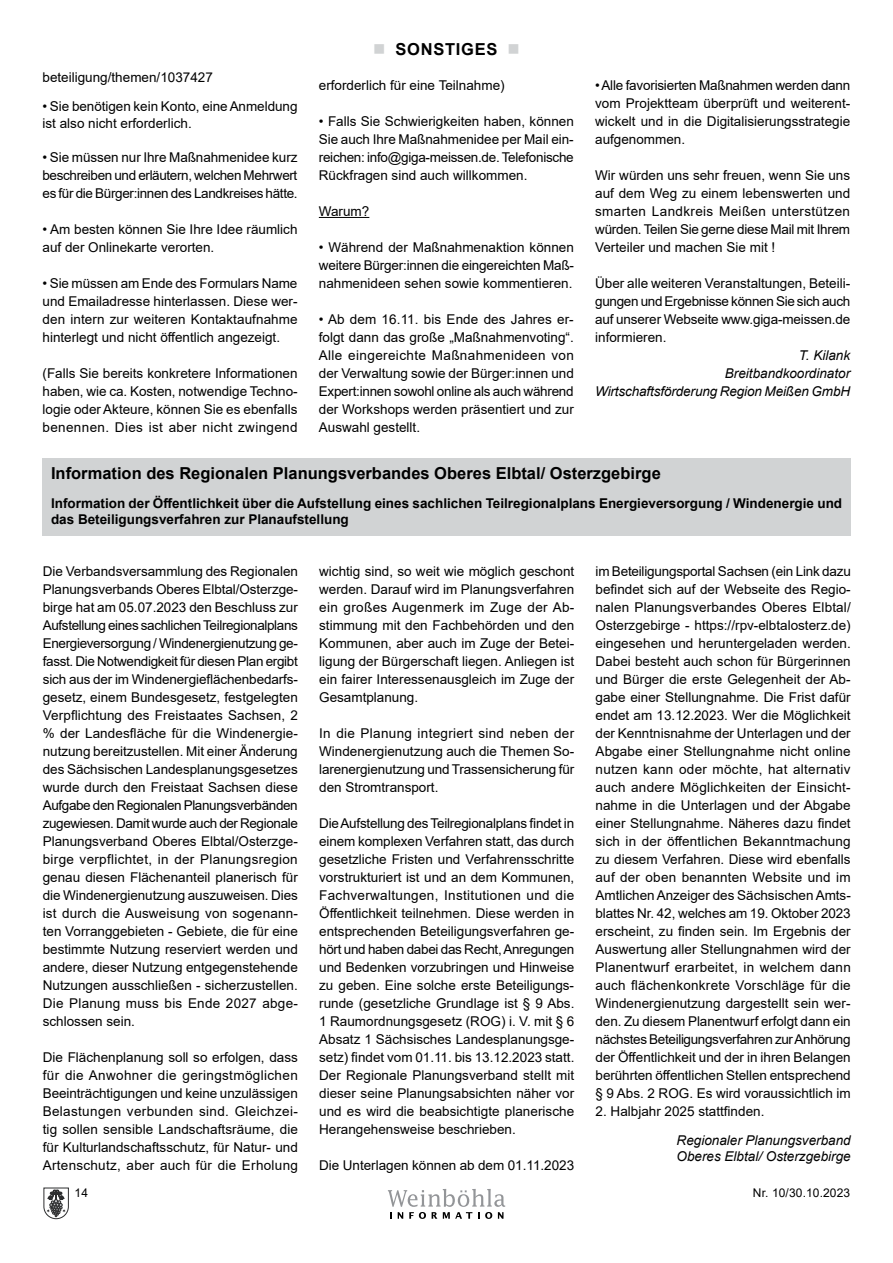
<style>
.page{position:relative;width:893px;height:1263px;background:#fff}
.page>*{position:absolute;margin:0;border:0;box-sizing:border-box;transform-origin:0 0}
.t1{font:700 16.5px "Arial";color:#000}
.t2{font:700 16.5px "Arial";letter-spacing:.045em;color:#000}
.t3{font:13.5px/18px "Arial";color:#000;text-align:justify}
.t4{font:700 13.5px/16.2px "Arial";color:#000}
.t5{font:italic 13.5px/18px "Arial";color:#000;text-align:right}
.t6{font:12px "Arial";letter-spacing:.01em;color:#000}
.s1{color:#d1d3d4}
</style>
<div class="page">
<svg style="left:43px;top:1187px;width:26px;height:32px"></svg>
<svg style="left:388px;top:1189px;width:117px;height:30px"></svg>
<hr style="left:319px;top:217px;width:50px;height:1px;background:#000">
<div style="left:43px;top:459px;width:808px;height:77px;background:#d1d3d4"></div>
<p class="t3" style="left:43px;top:69px;width:172px">beteiligung/themen/1037427</p>
<p class="t3" style="left:43px;top:99px;width:257px;line-height:16.2px">• Sie benötigen kein Konto, eine Anmeldung ist also nicht erforderlich.</p>
<p class="t3" style="left:43px;top:148px;width:257px">• Sie müssen nur Ihre Maßnahmenidee kurz beschreiben und erläutern, welchen Mehrwert es für die Bürger:innen des Landkreises hätte.</p>
<p class="t3" style="left:43px;top:220px;width:257px">• Am besten können Sie Ihre Idee räumlich auf der Onlinekarte verorten.</p>
<p class="t3" style="left:43px;top:274px;width:257px">• Sie müssen am Ende des Formulars Name und Emailadresse hinterlassen. Diese wer&shy;den intern zur weiteren Kontaktaufnahme hinterlegt und nicht öffentlich angezeigt.</p>
<p class="t3" style="left:43px;top:364px;width:257px">(Falls Sie bereits konkretere Informationen haben, wie ca. Kosten, notwendige Techno&shy;logie oder Akteure, können Sie es ebenfalls benennen. Dies ist aber nicht zwingend</p>
<p class="t2" style="left:336px;top:38px;width:221px"><span class="s1">■</span> jahresrückblick <span class="s1">■</span></p>
<p class="t1" style="left:373px;top:38px;width:148px"><span class="s1">■</span> sonstig es <span class="s1">■</span></p>
<p class="t3" style="left:319px;top:76px;width:187px">erforderlich für eine Teilnahme)</p>
<p class="t3" style="left:319px;top:112px;width:257px">• Falls Sie Schwierigkeiten haben, können Sie auch Ihre Maßnahmenidee per Mail ein&shy;reichen: info@giga-meissen.de. Telefonische Rückfragen sind auch willkommen.</p>
<p class="t3" style="left:319px;top:202px;width:52px">Warum?</p>
<p class="t3" style="left:319px;top:238px;width:257px">• Während der Maßnahmenaktion können weitere Bürger:innen die eingereichten Maß&shy;nahmenideen sehen sowie kommentieren.</p>
<p class="t3" style="left:319px;top:310px;width:257px">• Ab dem 16.11. bis Ende des Jahres er&shy;folgt dann das große „Maßnahmenvoting“.<br>Alle eingereichte Maßnahmenideen von der Verwaltung sowie der Bürger:innen und Expert:innen sowohl online als auch während der Workshops werden präsentiert und zur Auswahl gestellt.</p>
<p class="t3" style="left:595px;top:76px;width:257px">• Alle favorisierten Maßnahmen werden dann vom Projektteam überprüft und weiterent&shy;wickelt und in die Digitalisierungsstrategie aufgenommen.</p>
<p class="t3" style="left:595px;top:166px;width:257px">Wir würden uns sehr freuen, wenn Sie uns auf dem Weg zu einem lebenswerten und smarten Landkreis Meißen unterstützen würden. Teilen Sie gerne diese Mail mit Ihrem Verteiler und machen Sie mit !</p>
<p class="t3" style="left:595px;top:274px;width:257px">Über alle weiteren Veranstaltungen, Beteili&shy;gungen und Ergebnisse können Sie sich auch auf unserer Webseite www.giga-meissen.de informieren.</p>
<p class="t5" style="left:595px;top:346px;width:257px">T. Kilank<br>Breitbandkoordinator<br>Wirtschaftsförderung Region Meißen GmbH</p>
<p class="t1" style="left:51px;top:462px;width:611px">Information des Regionalen Planungsverbandes Oberes Elbtal/ Osterzgebirge</p>
<p class="t4" style="left:51px;top:496px;width:793px">Information der Öffentlichkeit über die Aufstellung eines sachlichen Teilregionalplans Energieversorgung / Windenergie und das Beteiligungsverfahren zur Planaufstellung</p>
<p class="t3" style="left:43px;top:562px;width:257px">Die Verbandsversammlung des Regionalen Planungsverbands Oberes Elbtal/Osterzge&shy;birge hat am 05.07.2023 den Beschluss zur Aufstellung eines sachlichen Teilregionalplans Energieversorgung / Windenergienutzung ge&shy;fasst. Die Notwendigkeit für diesen Plan ergibt sich aus der im Windenergieflächenbedarfs&shy;gesetz, einem Bundesgesetz, festgelegten Verpflichtung des Freistaates Sachsen, 2 % der Landesfläche für die Windenergie&shy;nutzung bereitzustellen. Mit einer Änderung des Sächsischen Landesplanungsgesetzes wurde durch den Freistaat Sachsen diese Aufgabe den Regionalen Planungsverbänden zugewiesen. Damit wurde auch der Regionale Planungsverband Oberes Elbtal/Osterzge&shy;birge verpflichtet, in der Planungsregion genau diesen Flächenanteil planerisch für die Windenergienutzung auszuweisen. Dies ist durch die Ausweisung von sogenann&shy;ten Vorranggebieten - Gebiete, die für eine bestimmte Nutzung reserviert werden und andere, dieser Nutzung entgegenstehende Nutzungen ausschließen - sicherzustellen.<br>Die Planung muss bis Ende 2027 abge&shy;schlossen sein.</p>
<p class="t3" style="left:43px;top:1048px;width:257px">Die Flächenplanung soll so erfolgen, dass für die Anwohner die geringstmöglichen Beeinträchtigungen und keine unzulässigen Belastungen verbunden sind. Gleichzei&shy;tig sollen sensible Landschaftsräume, die für Kulturlandschaftsschutz, für Natur- und Artenschutz, aber auch für die Erholung</p>
<p class="t3" style="left:319px;top:562px;width:257px">wichtig sind, so weit wie möglich geschont werden. Darauf wird im Planungsverfahren ein großes Augenmerk im Zuge der Ab&shy;stimmung mit den Fachbehörden und den Kommunen, aber auch im Zuge der Betei&shy;ligung der Bürgerschaft liegen. Anliegen ist ein fairer Interessenausgleich im Zuge der Gesamtplanung.</p>
<p class="t3" style="left:319px;top:724px;width:257px">In die Planung integriert sind neben der Windenergienutzung auch die Themen So&shy;larenergienutzung und Trassensicherung für den Stromtransport.</p>
<p class="t3" style="left:319px;top:814px;width:257px">Die Aufstellung des Teilregionalplans findet in einem komplexen Verfahren statt, das durch gesetzliche Fristen und Verfahrensschritte vorstrukturiert ist und an dem Kommunen, Fachverwaltungen, Institutionen und die Öffentlichkeit teilnehmen. Diese werden in entsprechenden Beteiligungsverfahren ge&shy;hört und haben dabei das Recht, Anregungen und Bedenken vorzubringen und Hinweise zu geben. Eine solche erste Beteiligungs&shy;runde (gesetzliche Grundlage ist § 9 Abs.<br>1 Raumordnungsgesetz (ROG) i. V. mit § 6<br>Absatz 1 Sächsisches Landesplanungsge&shy;setz) findet vom 01.11. bis 13.12.2023 statt.<br>Der Regionale Planungsverband stellt mit dieser seine Planungsabsichten näher vor und es wird die beabsichtigte planerische Herangehensweise beschrieben.</p>
<p class="t3" style="left:319px;top:1156px;width:257px">Die Unterlagen können ab dem 01.11.2023</p>
<p class="t3" style="left:596px;top:562px;width:257px">im Beteiligungsportal Sachsen (ein Link dazu befindet sich auf der Webseite des Regio&shy;nalen Planungsverbandes Oberes Elbtal/ Osterzgebirge - https://rpv-elbtalosterz.de) eingesehen und heruntergeladen werden.<br>Dabei besteht auch schon für Bürgerinnen und Bürger die erste Gelegenheit der Ab&shy;gabe einer Stellungnahme. Die Frist dafür endet am 13.12.2023. Wer die Möglichkeit der Kenntnisnahme der Unterlagen und der Abgabe einer Stellungnahme nicht online nutzen kann oder möchte, hat alternativ auch andere Möglichkeiten der Einsicht&shy;nahme in die Unterlagen und der Abgabe einer Stellungnahme. Näheres dazu findet sich in der öffentlichen Bekanntmachung zu diesem Verfahren. Diese wird ebenfalls auf der oben benannten Website und im Amtlichen Anzeiger des Sächsischen Amts&shy;blattes Nr. 42, welches am 19. Oktober 2023 erscheint, zu finden sein. Im Ergebnis der Auswertung aller Stellungnahmen wird der Planentwurf erarbeitet, in welchem dann auch flächenkonkrete Vorschläge für die Windenergienutzung dargestellt sein wer&shy;den. Zu diesem Planentwurf erfolgt dann ein nächstes Beteiligungsverfahren zur Anhörung der Öffentlichkeit und der in ihren Belangen berührten öffentlichen Stellen entsprechend § 9 Abs. 2 ROG. Es wird voraussichtlich im</p>
<p class="t3" style="left:596px;top:1102px;width:170px">2. Halbjahr 2025 stattfinden.</p>
<p class="t5" style="left:677px;top:1132px;width:176px;line-height:16.2px;text-align:left">Regionaler Planungsverband<br>Oberes Elbtal/ Osterzgebirge</p>
<p class="t6" style="left:75px;top:1184px;width:15px">14</p>
<p class="t6" style="left:753px;top:1184px;width:99px">Nr. 10/30.10.2023</p>
</div>
